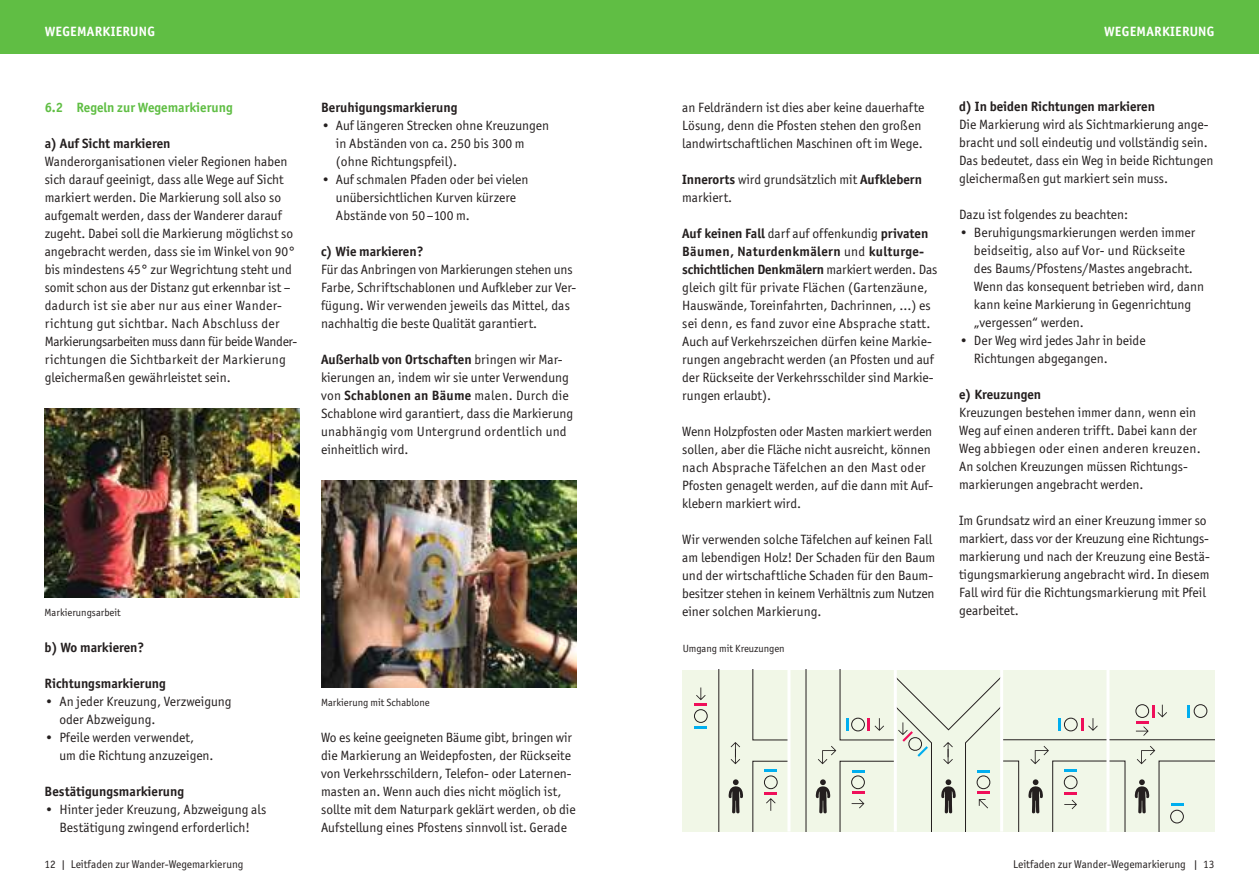
<style>
.page{position:relative;width:1259px;height:893px;background:#fff}
.page>*{position:absolute;margin:0;border:0;box-sizing:border-box;transform-origin:0 0}
.t1{font:13.5px/18px "ITC Officina Sans";color:#241f1f}
.t2{font:700 13.5px "ITC Officina Sans";color:#241f1f}
.t3{font:700 13.5px "ITC Officina Sans";letter-spacing:.025em;color:#fff}
.t4{font:700 13.5px "ITC Officina Sans";color:#60be44}
.t5{font:11.25px "ITC Officina Sans";color:#241f1f}
.t6{font:10.5px "ITC Officina Sans";color:#241f1f}
.s1{font-weight:700}
</style>
<div class="page">
<div style="left:0;top:0;width:1259px;height:53px;background:#60be44"></div>
<div style="left:682px;top:670px;width:107px;height:161px;background:#f1f7e7"></div>
<svg style="left:718px;top:670px;width:69px;height:161px"></svg>
<div style="left:694px;top:709px;width:13px;height:14px;border:1px solid #241f1f;border-radius:50%"></div>
<svg style="left:694px;top:727px;width:13px;height:2px"></svg>
<svg style="left:694px;top:687px;width:13px;height:18px"></svg>
<div style="left:789px;top:670px;width:106px;height:161px;background:#f1f7e7"></div>
<svg style="left:805px;top:670px;width:409px;height:161px"></svg>
<img style="left:45px;top:409px;width:255px;height:189px">
<img style="left:321px;top:481px;width:255px;height:207px">
<hr style="left:787px;top:670px;width:3px;height:162px;background:#fff">
<hr style="left:894px;top:670px;width:3px;height:162px;background:#fff">
<hr style="left:1000px;top:670px;width:3px;height:162px;background:#fff">
<hr style="left:1106px;top:670px;width:3px;height:162px;background:#fff">
<p class="t3" style="left:45px;top:23px;width:112px">WEGEMARKIERUNG</p>
<p class="t3" style="left:1104px;top:23px;width:112px">WEGEMARKIERUNG</p>
<p class="t4" style="left:45px;top:99px;width:190px">6.2 Regeln zur Wegemarkierung</p>
<p class="t2" style="left:45px;top:135px;width:127px">a) Auf Sicht markieren</p>
<p class="t1" style="left:45px;top:152px;width:254px">Wanderorganisationen vieler Regionen haben sich darauf geeinigt, dass alle Wege auf Sicht markiert werden. Die Markierung soll also so aufgemalt werden, dass der Wanderer darauf zugeht. Dabei soll die Markierung möglichst so angebracht werden, dass sie im Winkel von 90° bis mindestens 45° zur Wegrichtung steht und somit schon aus der Distanz gut erkennbar ist – dadurch ist sie aber nur aus einer Wander - richtung gut sichtbar. Nach Abschluss der Markierungsarbeiten muss dann für beide Wander&shy;richtungen die Sichtbarkeit der Markierung gleicher maßen gewährleistet sein.</p>
<p class="t2" style="left:321px;top:99px;width:138px">Beruhigungsmarkierung</p>
<p class="t1" style="left:336px;top:116px;width:215px;text-indent:-15px">• Auf längeren Strecken ohne Kreuzungen in Abständen von ca. 250 bis 300 m (ohne Richtungspfeil).</p>
<p class="t1" style="left:336px;top:170px;width:194px;text-indent:-15px">• Auf schmalen Pfaden oder bei vielen unübersichtlichen Kurven kürzere<br>Abstände von 50 –100 m.</p>
<p class="t2" style="left:321px;top:243px;width:104px">c) Wie markieren?</p>
<p class="t1" style="left:321px;top:260px;width:257px">Für das Anbringen von Markierungen stehen uns Farbe, Schriftschablonen und Aufkleber zur Ver&shy;fügung. Wir verwenden jeweils das Mittel, das nachhaltig die beste Qualität garantiert.</p>
<p class="t1" style="left:321px;top:350px;width:253px"><span class="s1">Außerhalb von Ortschaften</span> bringen wir Mar&shy;kierungen an, indem wir sie unter Verwendung von <span class="s1">Schablonen an Bäume</span> malen. Durch die Schablone wird garantiert, dass die Markierung unabhängig vom Untergrund ordentlich und einheitlich wird.</p>
<p class="t6" style="left:45px;top:606px;width:78px">Markierungsarbeit</p>
<p class="t2" style="left:45px;top:639px;width:101px">b) Wo markieren?</p>
<p class="t2" style="left:45px;top:675px;width:123px">Richtungsmarkierung</p>
<p class="t1" style="left:59px;top:692px;width:174px;text-indent:-15px">• An jeder Kreuzung, Verzweigung oder Abzweigung.</p>
<p class="t1" style="left:59px;top:728px;width:156px;text-indent:-15px">• Pfeile werden verwendet, um die Richtung anzuzeigen.</p>
<p class="t2" style="left:45px;top:783px;width:141px">Bestätigungsmarkierung</p>
<p class="t1" style="left:45px;top:800px;width:223px;text-align:center">• Hinter jeder Kreuzung, Abzweigung als<br>Bestätigung zwingend erforderlich!</p>
<p class="t6" style="left:321px;top:696px;width:110px">Markierung mit Schablone</p>
<p class="t1" style="left:321px;top:728px;width:256px">Wo es keine geeigneten Bäume gibt, bringen wir die Markierung an Weidepfosten, der Rückseite von Verkehrsschildern, Telefon- oder Laternen&shy;masten an. Wenn auch dies nicht möglich ist, sollte mit dem Naturpark geklärt werden, ob die Aufstellung eines Pfostens sinnvoll ist. Gerade</p>
<p class="t1" style="left:682px;top:98px;width:244px">an Feldrändern ist dies aber keine dauerhafte<br>Lösung, denn die Pfosten stehen den großen landwirtschaftlichen Maschinen oft im Wege.</p>
<p class="t1" style="left:682px;top:170px;width:241px"><span class="s1">Innerorts</span> wird grundsätzlich mit <span class="s1">Aufklebern </span>markiert.</p>
<p class="t1" style="left:682px;top:224px;width:257px"><span class="s1">Auf keinen Fall</span> darf auf offenkundig <span class="s1">privaten Bäumen, Naturdenkmälern</span> und <span class="s1">kulturge&shy;schichtlichen Denkmälern</span> markiert werden. Das gleich gilt für private Flächen (Gartenzäune, Hauswände, Toreinfahrten, Dachrinnen, …) es sei denn, es fand zuvor eine Absprache statt.<br>Auch auf Verkehrszeichen dürfen keine Markie&shy;rungen angebracht werden (an Pfosten und auf der Rückseite der Verkehrsschilder sind Markie&shy;rungen erlaubt).</p>
<p class="t1" style="left:682px;top:422px;width:253px">Wenn Holzpfosten oder Masten markiert werden sollen, aber die Fläche nicht ausreicht, können nach Absprache Täfelchen an den Mast oder Pfosten genagelt werden, auf die dann mit Auf&shy;klebern markiert wird.</p>
<p class="t1" style="left:682px;top:530px;width:254px">Wir verwenden solche Täfelchen auf keinen Fall am lebendigen Holz! Der Schaden für den Baum und der wirtschaftliche Schaden für den Baum&shy;besitzer stehen in keinem Verhältnis zum Nutzen einer solchen Markierung.</p>
<p class="t6" style="left:682px;top:642px;width:104px">Umgang mit Kreuzungen</p>
<p class="t2" style="left:959px;top:98px;width:197px">d) In beiden Richtungen markieren</p>
<p class="t1" style="left:959px;top:116px;width:256px">Die Markierung wird als Sichtmarkierung ange&shy;bracht und soll eindeutig und vollständig sein.<br>Das bedeutet, dass ein Weg in beide Richtungen gleichermaßen gut markiert sein muss.</p>
<p class="t1" style="left:959px;top:206px;width:170px">Dazu ist folgendes zu beachten:</p>
<p class="t1" style="left:974px;top:224px;width:232px;text-indent:-15px">• Beruhigungsmarkierungen werden immer beidseitig, also auf Vor- und Rückseite des Baums/Pfostens/Mastes angebracht.<br>Wenn das konsequent betrieben wird, dann kann keine Markierung in Gegenrichtung „ver gessen“ werden.</p>
<p class="t1" style="left:974px;top:332px;width:173px;text-indent:-15px">• Der Weg wird jedes Jahr in beide<br>Richtungen abgegangen.</p>
<p class="t2" style="left:959px;top:386px;width:84px">e) Kreuzungen</p>
<p class="t1" style="left:959px;top:404px;width:243px">Kreuzungen bestehen immer dann, wenn ein Weg auf einen anderen trifft. Dabei kann der Weg abbiegen oder einen anderen kreuzen.<br>An solchen Kreuzungen müssen Richtungs&shy;markierungen angebracht werden.</p>
<p class="t1" style="left:959px;top:512px;width:252px">Im Grundsatz wird an einer Kreuzung immer so markiert, dass vor der Kreuzung eine Richtungs&shy;markierung und nach der Kreuzung eine Bestä&shy;tigungsmarkierung angebracht wird. In diesem Fall wird für die Richtungsmarkierung mit Pfeil gearbeitet.</p>
<p class="t5" style="left:45px;top:857px;width:200px">12 | Leitfaden zur Wander-Wegemarkierung</p>
<p class="t5" style="left:1013px;top:857px;width:203px">Leitfaden zur Wander-Wegemarkierung | 13</p>
</div>
